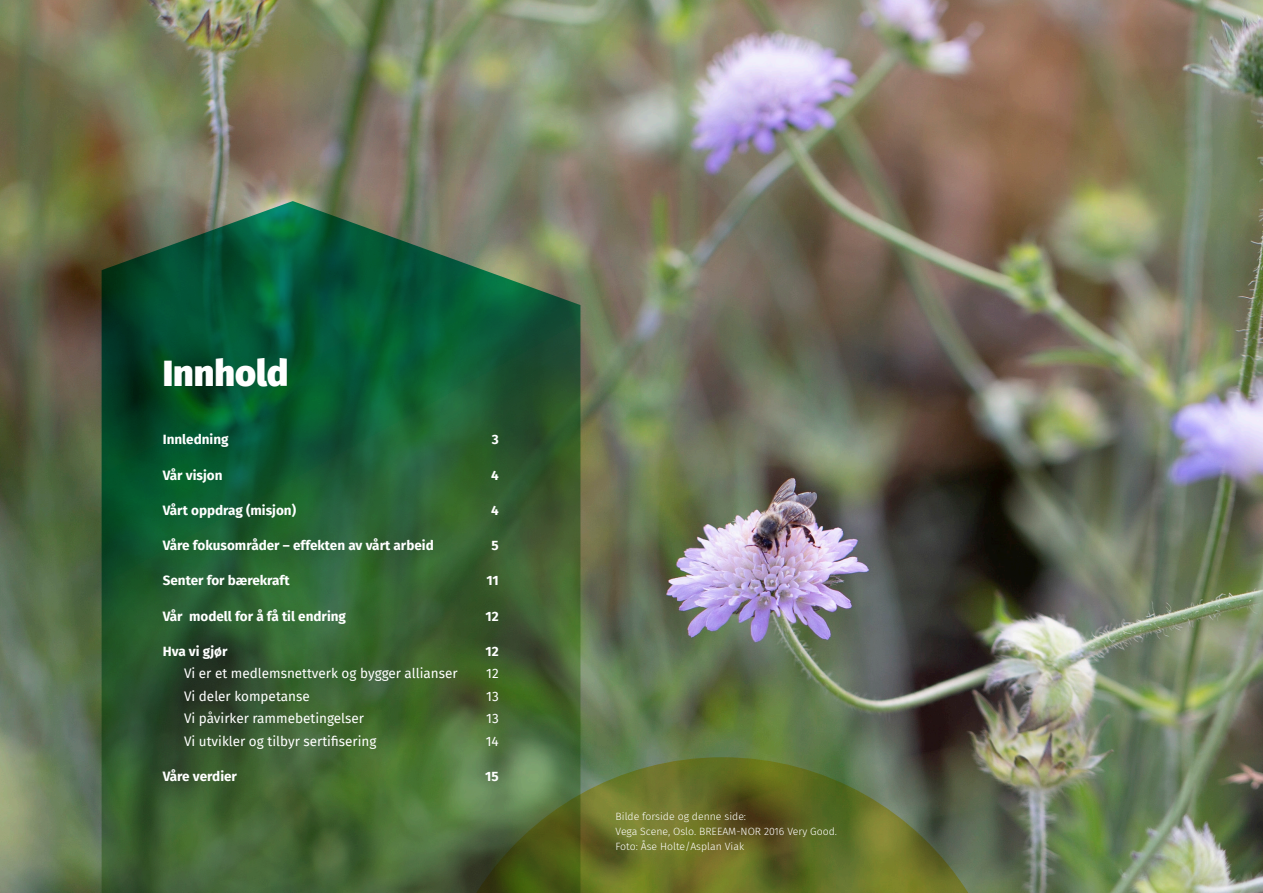
<style>
.page{position:relative;width:1263px;height:893px;background:#fff}
.page>*{position:absolute;margin:0;border:0;box-sizing:border-box;transform-origin:0 0}
.Tittel_24_pt_bold{font:900 36px "Fira Sans";color:#fff}
.Innholdsliste{font:700 13.5px "Fira Sans";color:#fff}
.Innholdsliste_n2{font:13.5px "Fira Sans";color:#fff}
.Bildetekst{font:300 10.5px/15px "Fira Sans";color:#fff}
</style>
<div class="page">
<img style="left:0;top:0;width:1263px;height:893px">
<svg style="left:102px;top:201px;width:478px;height:692px;background:#2c5e35"></svg>
<svg style="left:476px;top:757px;width:492px;height:136px;background:#616d30"></svg>
<p class="Tittel_24_pt_bold" style="left:163px;top:341px;width:127px">Innhold</p>
<p class="Innholdsliste" style="left:163px;top:428px;width:67px">Innledning</p>
<p class="Innholdsliste" style="left:492px;top:428px;width:9px">3</p>
<p class="Innholdsliste" style="left:163px;top:463px;width:61px">Vår visjon</p>
<p class="Innholdsliste" style="left:491px;top:463px;width:9px">4</p>
<p class="Innholdsliste" style="left:163px;top:499px;width:135px">Vårt oppdrag (misjon)</p>
<p class="Innholdsliste" style="left:491px;top:499px;width:9px">4</p>
<p class="Innholdsliste" style="left:163px;top:534px;width:272px">Våre fokusområder – effekten av vårt arbeid</p>
<p class="Innholdsliste" style="left:492px;top:534px;width:9px">5</p>
<p class="Innholdsliste" style="left:163px;top:569px;width:128px">Senter for bærekraft</p>
<p class="Innholdsliste" style="left:486px;top:569px;width:14px">11</p>
<p class="Innholdsliste" style="left:163px;top:604px;width:185px">Vår modell for å få til endring</p>
<p class="Innholdsliste" style="left:485px;top:604px;width:15px">12</p>
<p class="Innholdsliste" style="left:163px;top:640px;width:66px">Hva vi gjør</p>
<p class="Innholdsliste" style="left:485px;top:640px;width:15px">12</p>
<p class="Innholdsliste_n2" style="left:184px;top:663px;width:275px">Vi er et medlemsnettverk og bygger allianser</p>
<p class="Innholdsliste_n2" style="left:486px;top:663px;width:14px">12</p>
<p class="Innholdsliste_n2" style="left:184px;top:686px;width:127px">Vi deler kompetanse</p>
<p class="Innholdsliste_n2" style="left:486px;top:686px;width:14px">13</p>
<p class="Innholdsliste_n2" style="left:184px;top:708px;width:182px">Vi påvirker rammebetingelser</p>
<p class="Innholdsliste_n2" style="left:486px;top:708px;width:14px">13</p>
<p class="Innholdsliste_n2" style="left:184px;top:731px;width:194px">Vi utvikler og tilbyr sertifisering</p>
<p class="Innholdsliste_n2" style="left:486px;top:731px;width:15px">14</p>
<p class="Innholdsliste" style="left:163px;top:765px;width:76px">Våre verdier</p>
<p class="Innholdsliste" style="left:485px;top:765px;width:15px">15</p>
<p class="Bildetekst" style="left:615px;top:809px;width:132px">Bilde forside og denne side:</p>
<p class="Bildetekst" style="left:615px;top:824px;width:223px">Vega Scene, Oslo. BREEAM-NOR 2016 Very Good.<br>Foto: Åse Holte/Asplan Viak</p>
</div>
